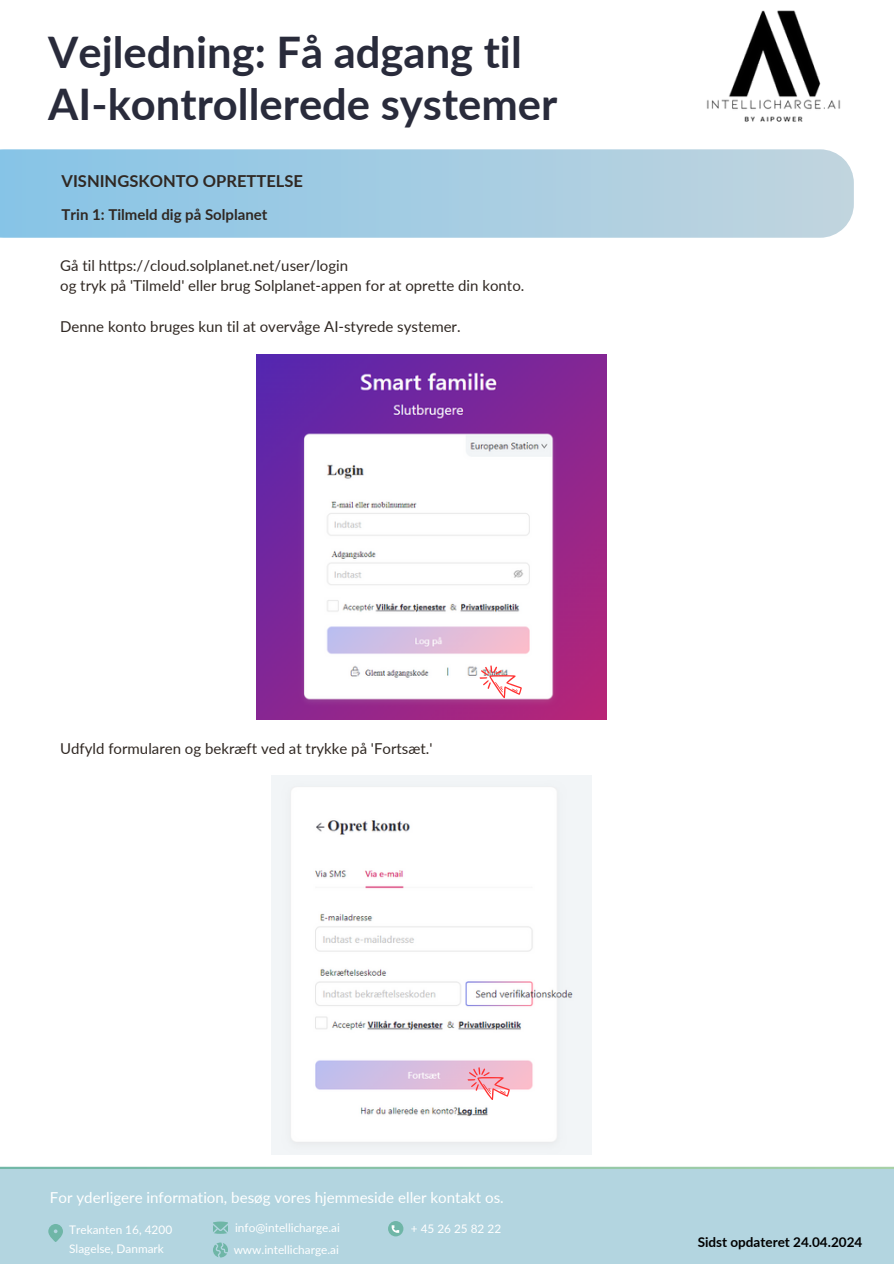
<style>
.page{position:relative;width:894px;height:1264px;background:#fff}
.page>*{position:absolute;margin:0;border:0;box-sizing:border-box;transform-origin:0 0}
.t1{font:700 43.5px/51.8px "Lato";color:#292b3b}
.t2{font:700 16.5px "Lato";color:#302823}
.t3{font:15.15px "Lato";color:#fff}
.t4{font:15px/20.2px "Lato";color:#302823}
.t5{font:700 15px "Lato";color:#302823}
.t6{font:700 13.5px "Lato";color:#000}
.t7{font:11.85px "Lato";color:#fff}
</style>
<div class="page">
<img style="left:706px;top:10px;width:135px;height:112px">
<svg style="left:0;top:149px;width:853px;height:89px;background:#a4cce2"></svg>
<div style="left:0;top:1167px;width:893px;height:96px;background:#b3d5e0"></div>
<svg style="left:48px;top:1224px;width:15px;height:17px"></svg>
<svg style="left:213px;top:1221px;width:14px;height:12px"></svg>
<svg style="left:388px;top:1220px;width:15px;height:16px"></svg>
<svg style="left:391px;top:1225px;width:8px;height:7px"></svg>
<svg style="left:213px;top:1242px;width:14px;height:15px"></svg>
<hr style="left:0;top:1166px;width:893px;height:2px;background:#fff">
<svg style="left:295px;top:1154px;width:34px;height:1px"></svg>
<img style="left:257px;top:354px;width:349px;height:366px">
<svg style="left:479px;top:663px;width:45px;height:40px"></svg>
<img style="left:272px;top:776px;width:319px;height:378px">
<svg style="left:467px;top:1065px;width:45px;height:40px"></svg>
<h4 class="t1" style="left:48px;top:25px;width:510px">Vejledning: Få adgang til<br>AI-kontrollerede systemer</h4>
<h1 class="t2" style="left:62px;top:170px;width:243px">VISNINGSKONTO OPRETTELSE</h1>
<h3 class="t5" style="left:62px;top:205px;width:207px">Trin 1: Tilmeld dig på Solplanet</h3>
<p class="t4" style="left:60px;top:255px;width:465px">Gå til https://cloud.solplanet.net/user/login<br>og tryk på 'Tilmeld' eller brug Solplanet-appen for at oprette din konto.</p>
<p class="t4" style="left:60px;top:316px;width:402px">Denne konto bruges kun til at overvåge AI-styrede systemer.</p>
<p class="t4" style="left:60px;top:738px;width:373px">Udfyld formularen og bekræft ved at trykke på 'Fortsæt.'</p>
<p class="t3" style="left:50px;top:1188px;width:455px">For yderligere information, besøg vores hjemmeside eller kontakt os.</p>
<p class="t7" style="left:69px;top:1222px;width:104px">Trekanten 16, 4200</p>
<p class="t7" style="left:69px;top:1241px;width:96px">Slagelse, Danmark</p>
<h4 class="t7" style="left:235px;top:1219px;width:106px">info@intellicharge.ai</h4>
<p class="t7" style="left:233px;top:1241px;width:107px">www.intellicharge.ai</p>
<h4 class="t7" style="left:411px;top:1221px;width:92px">+ 45 26 25 82 22</h4>
<p class="t6" style="left:697px;top:1233px;width:166px">Sidst opdateret 24.04.2024</p>
</div>
